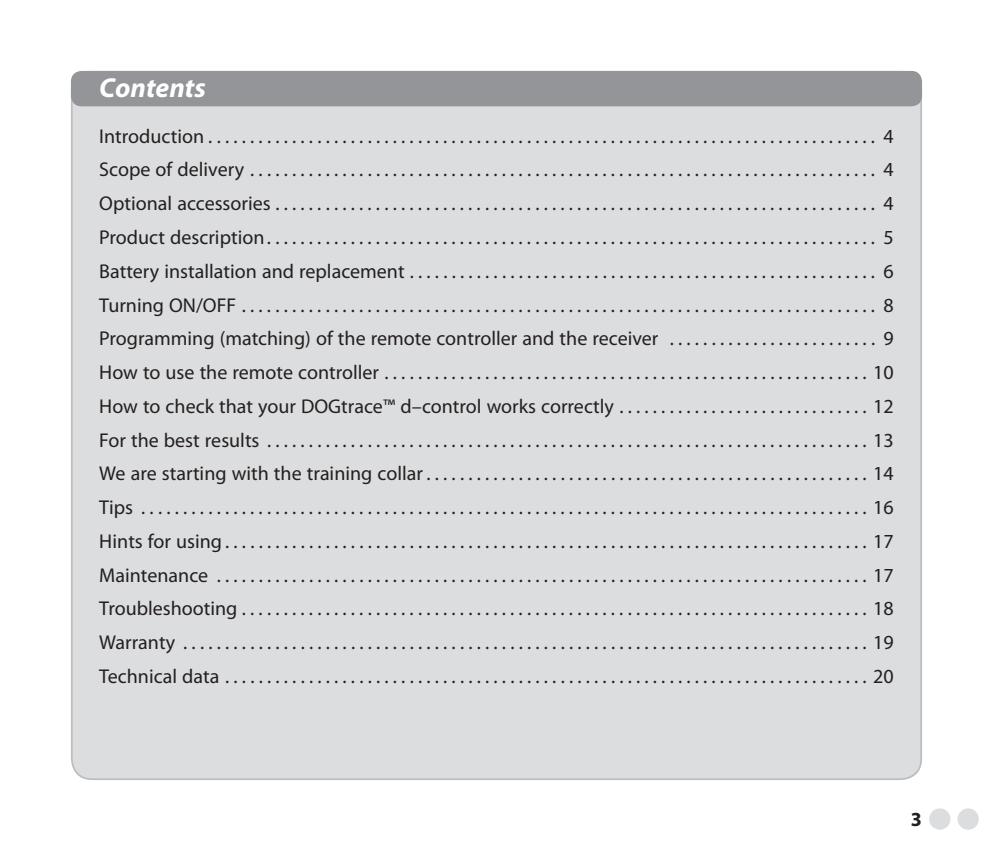
<style>
.page{position:relative;width:993px;height:851px;background:#fff}
.page>*{position:absolute;margin:0;border:0;box-sizing:border-box;transform-origin:0 0}
.t1{font:italic 700 27.5px "Myriad Pro";color:#fff}
.t2{font:20px/33.8px "Myriad Pro";color:#231f20;text-align:justify}
.t3{font:700 20px "Myriad Pro";color:#231f20}
</style>
<div class="page">
<div style="left:72px;top:72px;width:848px;height:707px;background:#dcddde;border-radius:20px"></div>
<div style="left:71px;top:71px;width:850px;height:35px;background:#939598;border-radius:11px"></div>
<div style="left:928px;top:808px;width:22px;height:21px;background:#dcddde;border-radius:50%"></div>
<div style="left:957px;top:808px;width:21px;height:21px;background:#dcddde;border-radius:50%"></div>
<h1 class="t1" style="left:99px;top:78px;width:108px">Contents</h1>
<p class="t2" style="left:99px;top:121px;width:795px">Introduction . . . . . . . . . . . . . . . . . . . . . . . . . . . . . . . . . . . . . . . . . . . . . . . . . . . . . . . . . . . . . . . . . . . . . . . . . . . . . . . . 4<br>Scope of delivery . . . . . . . . . . . . . . . . . . . . . . . . . . . . . . . . . . . . . . . . . . . . . . . . . . . . . . . . . . . . . . . . . . . . . . . . . . . 4<br>Optional accessories . . . . . . . . . . . . . . . . . . . . . . . . . . . . . . . . . . . . . . . . . . . . . . . . . . . . . . . . . . . . . . . . . . . . . . . . 4<br>Product description . . . . . . . . . . . . . . . . . . . . . . . . . . . . . . . . . . . . . . . . . . . . . . . . . . . . . . . . . . . . . . . . . . . . . . . . . 5<br>Battery installation and replacement . . . . . . . . . . . . . . . . . . . . . . . . . . . . . . . . . . . . . . . . . . . . . . . . . . . . . . . . 6<br>Turning ON/OFF . . . . . . . . . . . . . . . . . . . . . . . . . . . . . . . . . . . . . . . . . . . . . . . . . . . . . . . . . . . . . . . . . . . . . . . . . . . . 8<br>Programming (matching) of the remote controller and the receiver . . . . . . . . . . . . . . . . . . . . . . . . . 9<br>How to use the remote controller . . . . . . . . . . . . . . . . . . . . . . . . . . . . . . . . . . . . . . . . . . . . . . . . . . . . . . . . . . 10<br>How to check that your DOGtrace™ d–control works correctly . . . . . . . . . . . . . . . . . . . . . . . . . . . . . . 12<br>For the best results . . . . . . . . . . . . . . . . . . . . . . . . . . . . . . . . . . . . . . . . . . . . . . . . . . . . . . . . . . . . . . . . . . . . . . . . 13<br>We are starting with the training collar . . . . . . . . . . . . . . . . . . . . . . . . . . . . . . . . . . . . . . . . . . . . . . . . . . . . . 14<br>Tips . . . . . . . . . . . . . . . . . . . . . . . . . . . . . . . . . . . . . . . . . . . . . . . . . . . . . . . . . . . . . . . . . . . . . . . . . . . . . . . . . . . . . . . 16<br>Hints for using . . . . . . . . . . . . . . . . . . . . . . . . . . . . . . . . . . . . . . . . . . . . . . . . . . . . . . . . . . . . . . . . . . . . . . . . . . . . . 17<br>Maintenance . . . . . . . . . . . . . . . . . . . . . . . . . . . . . . . . . . . . . . . . . . . . . . . . . . . . . . . . . . . . . . . . . . . . . . . . . . . . . . 17<br>Troubleshooting . . . . . . . . . . . . . . . . . . . . . . . . . . . . . . . . . . . . . . . . . . . . . . . . . . . . . . . . . . . . . . . . . . . . . . . . . . . 18<br>Warranty . . . . . . . . . . . . . . . . . . . . . . . . . . . . . . . . . . . . . . . . . . . . . . . . . . . . . . . . . . . . . . . . . . . . . . . . . . . . . . . . . . 19<br>Technical data . . . . . . . . . . . . . . . . . . . . . . . . . . . . . . . . . . . . . . . . . . . . . . . . . . . . . . . . . . . . . . . . . . . . . . . . . . . . . 20</p>
<p class="t3" style="left:910px;top:811px;width:13px">3</p>
</div>
